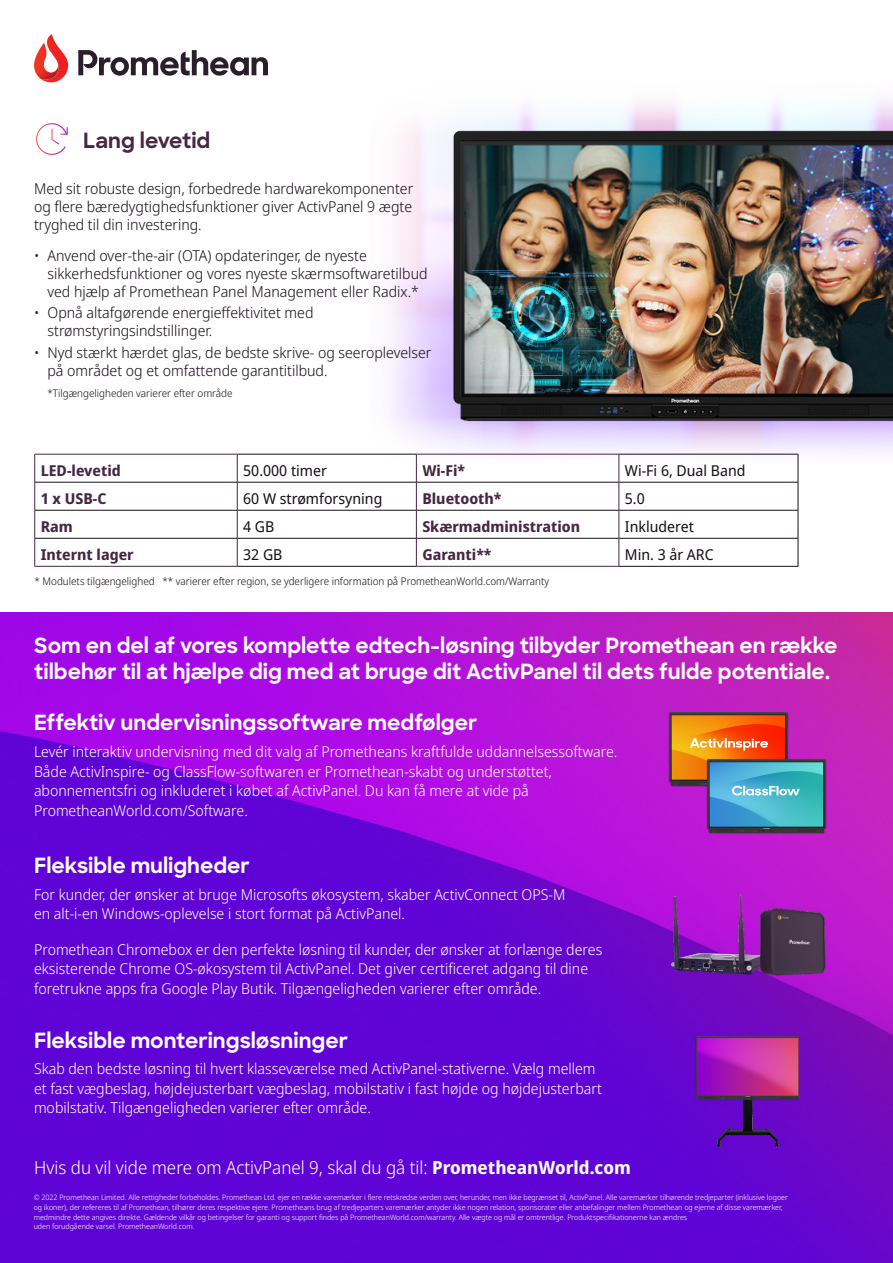
<style>
.page{position:relative;width:893px;height:1263px;background:#fff}
.page>*{position:absolute;margin:0;border:0;box-sizing:border-box;transform-origin:0 0}
.Flyer_Body{font:700 21px/25.5px "Sharp Sans";color:#fff}
.Flyer_Subhead{font:700 21px "Sharp Sans";color:#fff}
.Flyer_Subhead-2{font:700 21px "Sharp Sans";color:#472645}
.Flyer_Footnote{font:300 18px "Noto Sans Display";color:#fff}
.Flyer_Subhead-3{font:300 15px/19.5px "Noto Sans Display";color:#fff}
.Flyer_Body-2{font:300 15px/18px "Noto Sans Display";color:#190f1a}
.Flyer_Body-3{font:300 15px/19.5px "Noto Sans Display";color:#fff}
.Flyer_Footnote-2{font:700 15px "Noto Sans Display";color:#472645}
.Flyer_Footnote-3{font:15px "Noto Sans Display";color:#190f1a}
.Flyer_Body-4{font:300 10.5px "Noto Sans Display";color:#190f1a}
.Flyer_Legal{font:300 7.5px/9.8px "Noto Sans Display";color:#fff}
.s1{font-weight:700}
</style>
<div class="page">
<img style="left:0;top:613px;width:893px;height:650px">
<svg style="left:78px;top:50px;width:190px;height:26px"></svg>
<svg style="left:42px;top:34px;width:26px;height:48px"></svg>
<img style="left:34px;top:43px;width:27px;height:37px">
<img style="left:369px;top:99px;width:524px;height:369px">
<img style="left:668px;top:712px;width:121px;height:75px">
<svg style="left:690px;top:738px;width:78px;height:13px"></svg>
<img style="left:706px;top:759px;width:120px;height:74px">
<svg style="left:732px;top:786px;width:68px;height:9px"></svg>
<img style="left:685px;top:1034px;width:124px;height:115px">
<img style="left:669px;top:867px;width:157px;height:135px">
<svg style="left:36px;top:123px;width:32px;height:32px"></svg>
<hr style="left:237px;top:454px;width:179px;height:1px;background:#190f1a">
<hr style="left:619px;top:454px;width:179px;height:1px;background:#190f1a">
<hr style="left:35px;top:482px;width:202px;height:1px;background:#190f1a">
<hr style="left:237px;top:482px;width:179px;height:1px;background:#190f1a">
<hr style="left:417px;top:482px;width:202px;height:1px;background:#190f1a">
<hr style="left:619px;top:482px;width:179px;height:1px;background:#190f1a">
<hr style="left:35px;top:510px;width:202px;height:1px;background:#190f1a">
<hr style="left:237px;top:510px;width:179px;height:1px;background:#190f1a">
<hr style="left:417px;top:510px;width:202px;height:1px;background:#190f1a">
<hr style="left:619px;top:510px;width:179px;height:1px;background:#190f1a">
<hr style="left:35px;top:538px;width:202px;height:1px;background:#190f1a">
<hr style="left:237px;top:538px;width:179px;height:1px;background:#190f1a">
<hr style="left:417px;top:538px;width:202px;height:1px;background:#190f1a">
<hr style="left:619px;top:538px;width:179px;height:1px;background:#190f1a">
<svg style="left:798px;top:454px;width:1px;height:112px"></svg>
<hr style="left:237px;top:566px;width:179px;height:1px;background:#190f1a">
<hr style="left:619px;top:566px;width:179px;height:1px;background:#190f1a">
<hr style="left:35px;top:454px;width:202px;height:1px;background:#472645">
<svg style="left:34px;top:454px;width:1px;height:112px"></svg>
<svg style="left:237px;top:454px;width:1px;height:112px"></svg>
<hr style="left:35px;top:566px;width:202px;height:1px;background:#472645">
<hr style="left:416px;top:454px;width:203px;height:1px;background:#472645">
<svg style="left:416px;top:454px;width:1px;height:112px"></svg>
<svg style="left:619px;top:454px;width:1px;height:112px"></svg>
<hr style="left:416px;top:566px;width:203px;height:1px;background:#472645">
<p class="Flyer_Subhead-2" style="left:83px;top:125px;width:129px">Lang levetid</p>
<p class="Flyer_Body-2" style="left:34px;top:179px;width:381px;text-align:justify">Med sit robuste design, forbedrede hardwarekomponenter og flere bæredygtighedsfunktioner giver ActivPanel 9 ægte tryghed til din investering.</p>
<p class="Flyer_Body-2" style="left:48px;top:247px;width:382px;text-indent:-14px">• Anvend over-the-air (OTA) opdateringer, de nyeste sikkerhedsfunktioner og vores nyeste skærmsoftwaretilbud ved hjælp af Promethean Panel Management eller Radix.*</p>
<p class="Flyer_Body-2" style="left:48px;top:304px;width:268px;text-indent:-14px">• Opnå altafgørende energieffektivitet med strømstyringsindstillinger.</p>
<p class="Flyer_Body-2" style="left:48px;top:343px;width:385px;text-indent:-14px">• Nyd stærkt hærdet glas, de bedste skrive- og seeroplevelser på området og et omfattende garantitilbud.</p>
<p class="Flyer_Body-4" style="left:48px;top:385px;width:187px">*Tilgængeligheden varierer efter område</p>
<p class="Flyer_Footnote-2" style="left:41px;top:460px;width:82px">LED-levetid</p>
<p class="Flyer_Footnote-3" style="left:243px;top:460px;width:85px">50.000 timer</p>
<p class="Flyer_Footnote-2" style="left:422px;top:460px;width:44px">Wi-Fi*</p>
<p class="Flyer_Footnote-3" style="left:625px;top:460px;width:122px">Wi-Fi 6, Dual Band</p>
<p class="Flyer_Footnote-2" style="left:41px;top:488px;width:67px">1 x USB-C</p>
<p class="Flyer_Footnote-3" style="left:243px;top:488px;width:141px">60 W strømforsyning</p>
<p class="Flyer_Footnote-2" style="left:422px;top:488px;width:81px">Bluetooth*</p>
<p class="Flyer_Footnote-3" style="left:625px;top:488px;width:21px">5.0</p>
<p class="Flyer_Footnote-2" style="left:41px;top:516px;width:34px">Ram</p>
<p class="Flyer_Footnote-3" style="left:243px;top:516px;width:33px">4 GB</p>
<p class="Flyer_Footnote-2" style="left:422px;top:516px;width:159px">Skærmadministration</p>
<p class="Flyer_Footnote-3" style="left:625px;top:516px;width:71px">Inkluderet</p>
<p class="Flyer_Footnote-2" style="left:41px;top:544px;width:94px">Internt lager</p>
<p class="Flyer_Footnote-3" style="left:243px;top:544px;width:41px">32 GB</p>
<p class="Flyer_Footnote-2" style="left:422px;top:544px;width:71px">Garanti**</p>
<p class="Flyer_Footnote-3" style="left:625px;top:544px;width:90px">Min. 3 år ARC</p>
<p class="Flyer_Body-4" style="left:35px;top:573px;width:516px">* Modulets tilgængelighed ** varierer efter region, se yderligere information på PrometheanWorld.com/Warranty</p>
<p class="Flyer_Body" style="left:34px;top:632px;width:805px">Som en del af vores komplette edtech-løsning tilbyder Promethean en række tilbehør til at hjælpe dig med at bruge dit ActivPanel til dets fulde potentiale.</p>
<p class="Flyer_Subhead" style="left:34px;top:707px;width:445px">Effektiv undervisningssoftware medfølger</p>
<p class="Flyer_Subhead-3" style="left:34px;top:742px;width:585px">Levér interaktiv undervisning med dit valg af Prometheans kraftfulde uddannelsessoftware.<br>Både ActivInspire- og ClassFlow-softwaren er Promethean-skabt og understøttet, abonnementsfri og inkluderet i købet af ActivPanel. Du kan få mere at vide på PrometheanWorld.com/Software.</p>
<p class="Flyer_Subhead" style="left:34px;top:849px;width:217px">Fleksible muligheder</p>
<p class="Flyer_Subhead-3" style="left:34px;top:885px;width:533px">For kunder, der ønsker at bruge Microsofts økosystem, skaber ActivConnect OPS-M en alt-i-en Windows-oplevelse i stort format på ActivPanel.</p>
<p class="Flyer_Body-3" style="left:34px;top:940px;width:570px">Promethean Chromebox er den perfekte løsning til kunder, der ønsker at forlænge deres eksisterende Chrome OS-økosystem til ActivPanel. Det giver certificeret adgang til dine foretrukne apps fra Google Play Butik. Tilgængeligheden varierer efter område.</p>
<p class="Flyer_Subhead" style="left:34px;top:1025px;width:316px">Fleksible monteringsløsninger</p>
<p class="Flyer_Subhead-3" style="left:34px;top:1059px;width:569px">Skab den bedste løsning til hvert klasseværelse med ActivPanel-stativerne. Vælg mellem et fast vægbeslag, højdejusterbart vægbeslag, mobilstativ i fast højde og højdejusterbart mobilstativ. Tilgængeligheden varierer efter område.</p>
<p class="Flyer_Footnote" style="left:34px;top:1155px;width:598px">Hvis du vil vide mere om ActivPanel 9, skal du gå til: <span class="s1">PrometheanWorld.com</span></p>
<p class="Flyer_Legal" style="left:34px;top:1193px;width:756px">© 2022 Promethean Limited. Alle rettigheder forbeholdes. Promethean Ltd. ejer en række varemærker i flere retskredse verden over, herunder, men ikke begrænset til, ActivPanel. Alle varemærker tilhørende tredjeparter (inklusive logoer og ikoner), der refereres til af Promethean, tilhører deres respektive ejere. Prometheans brug af tredjeparters varemærker antyder ikke nogen relation, sponsorater eller anbefalinger mellem Promethean og ejerne af disse varemærker, medmindre dette angives direkte. Gældende vilkår og betingelser for garanti og support findes på PrometheanWorld.com/warranty. Alle vægte og mål er omtrentlige. Produktspecifikationerne kan ændres<br>uden forudgående varsel. PrometheanWorld.com.</p>
</div>
